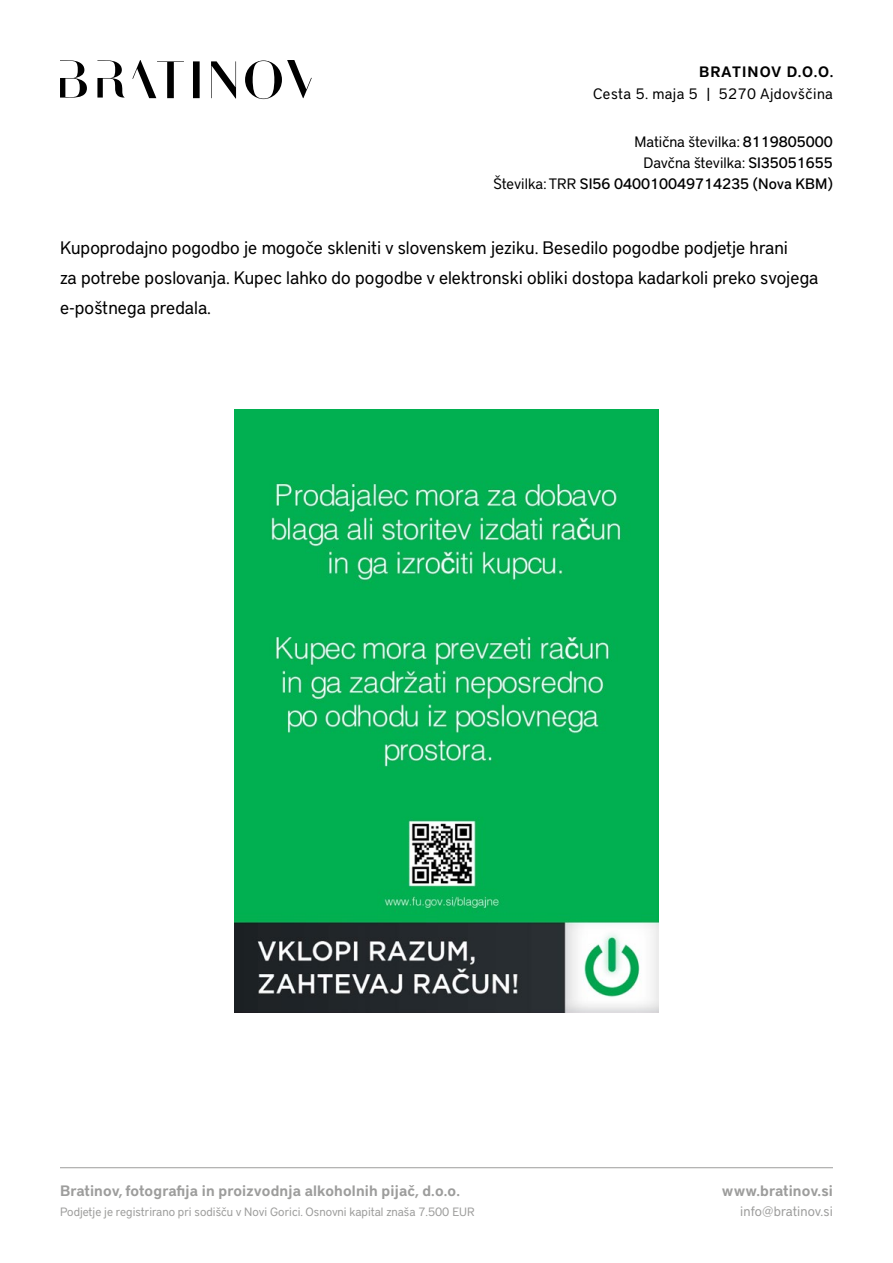
<style>
.page{position:relative;width:893px;height:1263px;background:#fff}
.page>*{position:absolute;margin:0;border:0;box-sizing:border-box;transform-origin:0 0}
.t1{font:18px/30px "District Pro";color:#000}
.t2{font:500 15px/21px "District Pro";color:#000;text-align:right}
.t3{font:600 15px "District Pro";letter-spacing:.01em;color:#9d9d9c}
.t4{font:15px "District Pro";letter-spacing:.03em;color:#000}
.t5{font:600 15px "District Pro";letter-spacing:.07em;color:#000}
.t6{font:13.5px "District Pro";letter-spacing:.01em;color:#9d9d9c}
.t7{font:12px "District Pro";color:#9d9d9c}
.s1{font-weight:400}
</style>
<div class="page">
<svg style="left:97px;top:60px;width:28px;height:38px"></svg>
<svg style="left:132px;top:60px;width:52px;height:38px"></svg>
<svg style="left:193px;top:61px;width:7px;height:37px"></svg>
<svg style="left:211px;top:61px;width:25px;height:38px"></svg>
<svg style="left:245px;top:60px;width:67px;height:39px"></svg>
<svg style="left:60px;top:60px;width:27px;height:38px"></svg>
<img style="left:234px;top:409px;width:425px;height:604px">
<hr style="left:60px;top:1167px;width:773px;height:1px;background:#9d9d9c">
<p class="t5" style="left:699px;top:61px;width:136px">BRATINOV D.O.O.</p>
<p class="t4" style="left:593px;top:83px;width:241px">Cesta 5. maja 5 | 5270 Ajdovščina</p>
<p class="t2" style="left:493px;top:131px;width:341px"><span class="s1">Matična številka:</span> 8119805000<br><span class="s1">Davčna številka:</span> SI35051655<br><span class="s1">Številka: TRR</span> SI56 040010049714235 (Nova KBM)</p>
<p class="t1" style="left:60px;top:231px;width:760px">Kupoprodajno pogodbo je mogoče skleniti v slovenskem jeziku. Besedilo pogodbe podjetje hrani<br>za potrebe poslovanja. Kupec lahko do pogodbe v elektronski obliki dostopa kadarkoli preko svojega e-poštnega predala.</p>
<p class="t3" style="left:60px;top:1180px;width:402px">Bratinov, fotografija in proizvodnja alkoholnih pijač, d.o.o.</p>
<p class="t3" style="left:722px;top:1180px;width:113px">www.bratinov.si</p>
<p class="t7" style="left:60px;top:1203px;width:416px">Podjetje je registrirano pri sodišču v Novi Gorici. Osnovni kapital znaša 7.500 EUR</p>
<p class="t6" style="left:740px;top:1201px;width:94px">info@bratinov.si</p>
</div>
